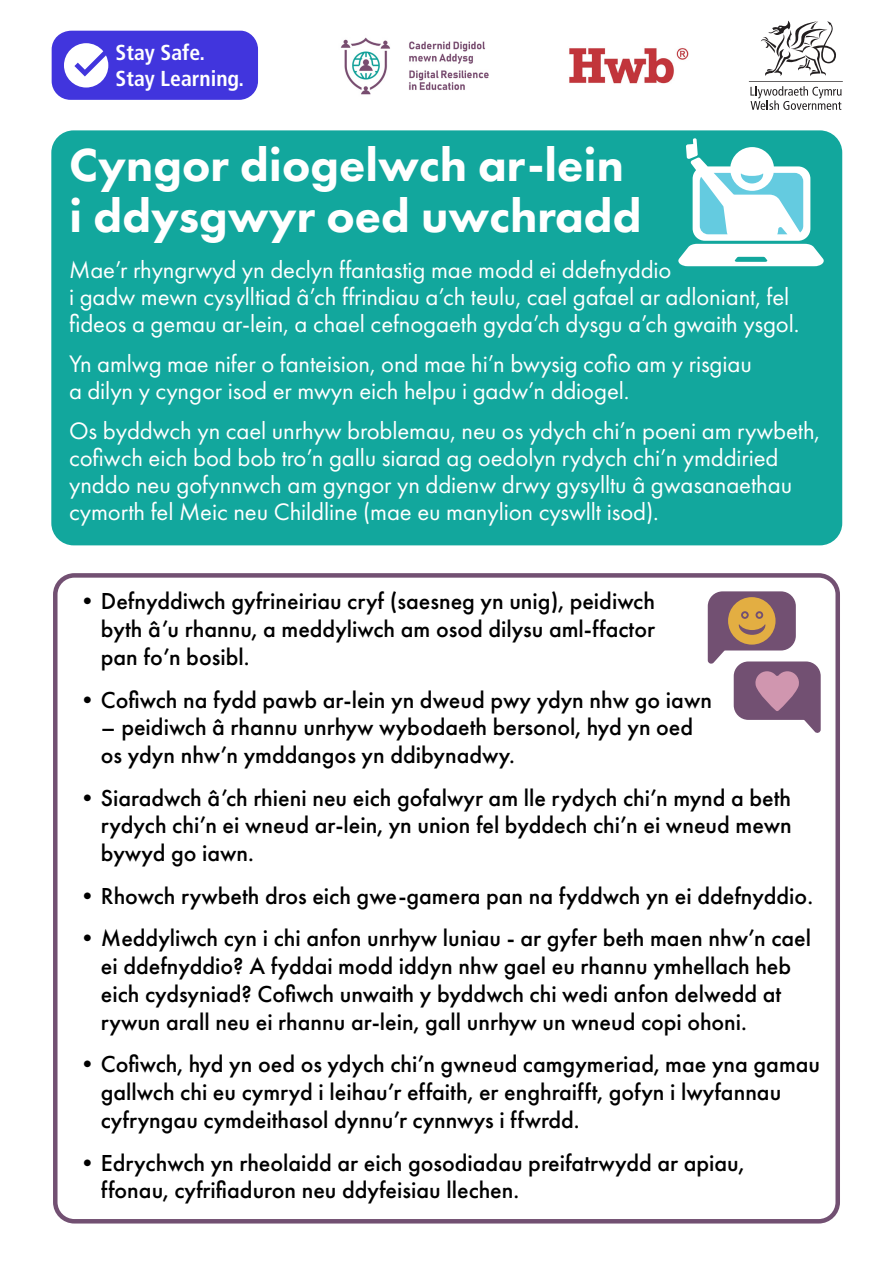
<style>
.page{position:relative;width:893px;height:1263px;background:#fff}
.page>*{position:absolute;margin:0;border:0;box-sizing:border-box;transform-origin:0 0}
.t1{font:800 48px/51px "Futura PT";color:#fff}
.Body{font:24.75px/27px "Futura PT";letter-spacing:-.005em;color:#fff}
.t2{font:500 24px/27.8px "Futura PT";color:#000}
.t3{font:700 condensed 21.6px/26px "Frutiger LT Std";color:#fff}
</style>
<div class="page">
<div style="left:53px;top:573px;width:787px;height:650px;border:4px solid #725072;border-radius:19px"></div>
<div style="left:51px;top:130px;width:791px;height:415px;background:#12a79d;border-radius:22px"></div>
<svg style="left:678px;top:138px;width:146px;height:128px"></svg>
<svg style="left:708px;top:591px;width:113px;height:142px"></svg>
<svg style="left:51px;top:30px;width:207px;height:70px;background:#5a4fe1"></svg>
<svg style="left:749px;top:21px;width:94px;height:89px"></svg>
<img style="left:569px;top:48px;width:120px;height:36px">
<img style="left:340px;top:37px;width:149px;height:58px">
<p class="t3" style="left:116px;top:40px;width:130px">Stay Safe.<br>Stay Learning.</p>
<p class="t1" style="left:69px;top:139px;width:574px">Cyngor diogelwch ar-lein i ddysgwyr oed uwchradd</p>
<p class="Body" style="left:69px;top:256px;width:732px">Mae’r rhyngrwyd yn declyn ffantastig mae modd ei ddefnyddio<br>i gadw mewn cysylltiad â’ch ffrindiau a’ch teulu, cael gafael ar adloniant, fel fideos a gemau ar-lein, a chael cefnogaeth gyda’ch dysgu a’ch gwaith ysgol.</p>
<p class="Body" style="left:69px;top:350px;width:684px">Yn amlwg mae nifer o fanteision, ond mae hi’n bwysig cofio am y risgiau a dilyn y cyngor isod er mwyn eich helpu i gadw’n ddiogel.</p>
<p class="Body" style="left:69px;top:417px;width:753px">Os byddwch yn cael unrhyw broblemau, neu os ydych chi’n poeni am rywbeth, cofiwch eich bod bob tro’n gallu siarad ag oedolyn rydych chi’n ymddiried ynddo neu gofynnwch am gyngor yn ddienw drwy gysylltu â gwasanaethau cymorth fel Meic neu Childline (mae eu manylion cyswllt isod).</p>
<p class="t2" style="left:101px;top:587px;width:556px;text-align:justify;text-indent:-26px">•Defnyddiwch gyfrineiriau cryf (saesneg yn unig), peidiwch byth â’u rhannu, a meddyliwch am osod dilysu aml-ffactor pan fo’n bosibl.</p>
<p class="t2" style="left:75px;top:686px;width:638px">•Cofiwch na fydd pawb ar-lein yn dweud pwy ydyn nhw go iawn</p>
<p class="t2" style="left:101px;top:713px;width:594px">– peidiwch â rhannu unrhyw wybodaeth bersonol, hyd yn oed os ydyn nhw’n ymddangos yn ddibynadwy.</p>
<p class="t2" style="left:101px;top:784px;width:692px;text-align:justify;text-indent:-26px">•Siaradwch â’ch rhieni neu eich gofalwyr am lle rydych chi’n mynd a beth rydych chi’n ei wneud ar-lein, yn union fel byddech chi’n ei wneud mewn bywyd go iawn.</p>
<p class="t2" style="left:75px;top:882px;width:739px">•Rhowch rywbeth dros eich gwe-gamera pan na fyddwch yn ei ddefnyddio.</p>
<p class="t2" style="left:101px;top:925px;width:712px;text-indent:-26px">•Meddyliwch cyn i chi anfon unrhyw luniau - ar gyfer beth maen nhw’n cael ei ddefnyddio? A fyddai modd iddyn nhw gael eu rhannu ymhellach heb eich cydsyniad? Cofiwch unwaith y byddwch chi wedi anfon delwedd at rywun arall neu ei rhannu ar-lein, gall unrhyw un wneud copi ohoni.</p>
<p class="t2" style="left:101px;top:1050px;width:721px;text-indent:-26px">•Cofiwch, hyd yn oed os ydych chi’n gwneud camgymeriad, mae yna gamau gallwch chi eu cymryd i leihau’r effaith, er enghraifft, gofyn i lwyfannau cyfryngau cymdeithasol dynnu’r cynnwys i ffwrdd.</p>
<p class="t2" style="left:101px;top:1149px;width:645px;text-indent:-26px">•Edrychwch yn rheolaidd ar eich gosodiadau preifatrwydd ar apiau, ffonau, cyfrifiaduron neu ddyfeisiau llechen.</p>
</div>
